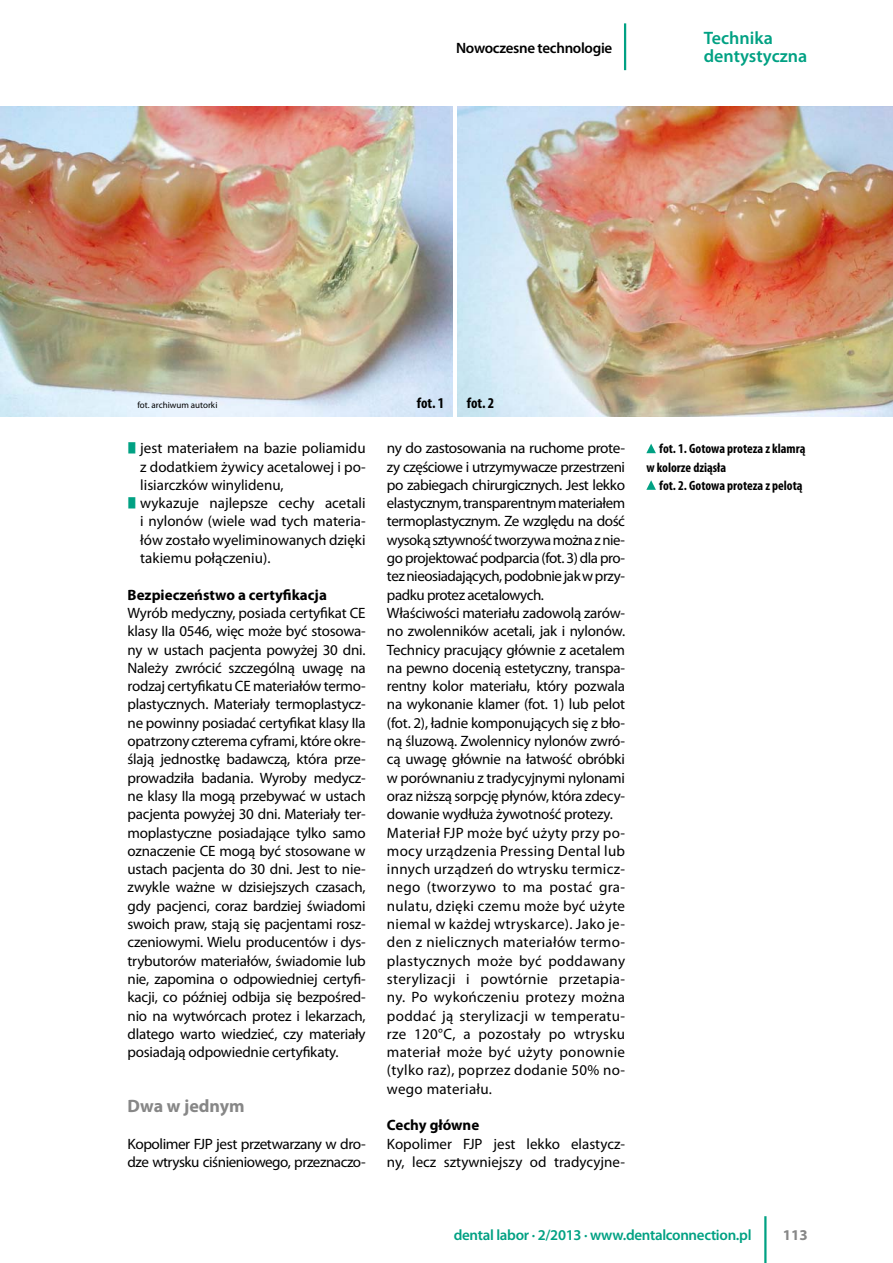
<style>
.page{position:relative;width:893px;height:1263px;background:#fff}
.page>*{position:absolute;margin:0;border:0;box-sizing:border-box;transform-origin:0 0}
.t1{font:600 18px/17.7px "Myriad Pro";color:#00a183}
.t2{font:700 18px "Myriad Pro";letter-spacing:-.005em;color:#878787}
.t3{font:15px/18.3px "Myriad Pro";letter-spacing:-.015em;color:#000}
.t4{font:600 15px "Myriad Pro";letter-spacing:-.02em;color:#00a183}
.t5{font:700 15px "Myriad Pro";color:#000}
.t6{font:600 15px "Myriad Pro";letter-spacing:-.02em;color:#000}
.t7{font:700 condensed 15px "Myriad Pro";letter-spacing:-.005em;color:#000}
.t8{font:700 15px "Myriad Pro";color:#878787}
.t9{font:700 condensed 13.5px/18.3px "Myriad Pro";color:#000}
.t10{font:9px "Myriad Pro";color:#000}
</style>
<div class="page">
<img style="left:0;top:106px;width:453px;height:311px">
<img style="left:457px;top:106px;width:436px;height:311px">
<svg style="left:646px;top:444px;width:10px;height:9px"></svg>
<svg style="left:646px;top:480px;width:10px;height:10px"></svg>
<hr style="left:624px;top:23px;width:2px;height:47px;background:#00a183">
<hr style="left:764px;top:1216px;width:2px;height:47px;background:#00a183">
<p class="t6" style="left:456px;top:39px;width:158px">Nowoczesne technologie</p>
<p class="t1" style="left:704px;top:29px;width:105px">Technika dentystyczna</p>
<p class="t10" style="left:137px;top:399px;width:82px">fot. archiwum autorki</p>
<p class="t3" style="left:140px;top:439px;width:227px">jest materiałem na bazie poliamidu z dodatkiem żywicy acetalowej i po&shy;lisiarczków winylidenu,<br>wykazuje najlepsze cechy acetali i nylonów (wiele wad tych materia&shy;łów zostało wyeliminowanych dzięki takiemu połączeniu).</p>
<p class="t5" style="left:128px;top:585px;width:201px">Bezpieczeństwo a certyfikacja</p>
<p class="t3" style="left:128px;top:603px;width:240px;text-align:justify">Wyrób medyczny, posiada certyfikat CE klasy IIa 0546, więc może być stosowa&shy;ny w ustach pacjenta powyżej 30 dni.<br>Należy zwrócić szczególną uwagę na rodzaj certyfikatu CE materiałów termo&shy;plastycznych. Materiały termoplastycz&shy;ne powinny posiadać certyfikat klasy IIa opatrzony czterema cyframi, które okre&shy;ślają jednostkę badawczą, która prze&shy;prowadziła badania. Wyroby medycz&shy;ne klasy IIa mogą przebywać w ustach pacjenta powyżej 30 dni. Materiały ter&shy;moplastyczne posiadające tylko samo oznaczenie CE mogą być stosowane w ustach pacjenta do 30 dni. Jest to nie&shy;zwykle ważne w dzisiejszych czasach, gdy pacjenci, coraz bardziej świadomi swoich praw, stają się pacjentami rosz&shy;czeniowymi. Wielu producentów i dys&shy;trybutorów materiałów, świadomie lub nie, zapomina o odpowiedniej certyfi&shy;kacji, co później odbija się bezpośred&shy;nio na wytwórcach protez i lekarzach, dlatego warto wiedzieć, czy materiały posiadają odpowiednie certyfikaty.</p>
<p class="t2" style="left:128px;top:1094px;width:119px">Dwa w jednym</p>
<p class="t3" style="left:128px;top:1134px;width:240px">Kopolimer FJP jest przetwarzany w dro&shy;dze wtrysku ciśnieniowego, przeznaczo-</p>
<p class="t7" style="left:417px;top:394px;width:29px">fot. 1</p>
<p class="t7" style="left:467px;top:394px;width:29px">fot. 2</p>
<p class="t3" style="left:387px;top:439px;width:240px">ny do zastosowania na ruchome prote&shy;zy częściowe i utrzymywacze przestrzeni po zabiegach chirurgicznych. Jest lekko elastycznym, transparentnym materiałem termoplastycznym. Ze względu na dość wysoką sztywność tworzywa można z nie&shy;go projektować podparcia (fot. 3) dla pro&shy;tez nieosiadających, podobnie jak w przy&shy;padku protez acetalowych.<br>Właściwości materiału zadowolą zarów&shy;no zwolenników acetali, jak i nylonów.<br>Technicy pracujący głównie z acetalem na pewno docenią estetyczny, transpa&shy;rentny kolor materiału, który pozwala na wykonanie klamer (fot. 1) lub pelot (fot. 2), ładnie komponujących się z bło&shy;ną śluzową. Zwolennicy nylonów zwró&shy;cą uwagę głównie na łatwość obróbki w porównaniu z tradycyjnymi nylonami oraz niższą sorpcję płynów, która zdecy&shy;dowanie wydłuża żywotność protezy.<br>Materiał FJP może być użyty przy po&shy;mocy urządzenia Pressing Dental lub innych urządzeń do wtrysku termicz&shy;nego (tworzywo to ma postać gra&shy;nulatu, dzięki czemu może być użyte niemal w każdej wtryskarce). Jako je&shy;den z nielicznych materiałów termo&shy;plastycznych może być poddawany sterylizacji i powtórnie przetapia&shy;ny. Po wykończeniu protezy można poddać ją sterylizacji w temperatu&shy;rze 120°C, a pozostały po wtrysku materiał może być użyty ponownie (tylko raz), poprzez dodanie 50% no&shy;wego materiału.</p>
<p class="t5" style="left:387px;top:1115px;width:94px">Cechy główne</p>
<p class="t3" style="left:387px;top:1134px;width:240px">Kopolimer FJP jest lekko elastycz&shy;ny, lecz sztywniejszy od tradycyjne-</p>
<p class="t9" style="left:646px;top:439px;width:161px;text-indent:13px">fot. 1. Gotowa proteza z klamrą w kolorze dziąsła</p>
<p class="t9" style="left:659px;top:476px;width:145px">fot. 2. Gotowa proteza z pelotą</p>
<p class="t4" style="left:454px;top:1225px;width:299px">dental labor · 2/2013 · www.dentalconnection.pl</p>
<p class="t8" style="left:783px;top:1225px;width:26px">113</p>
</div>
